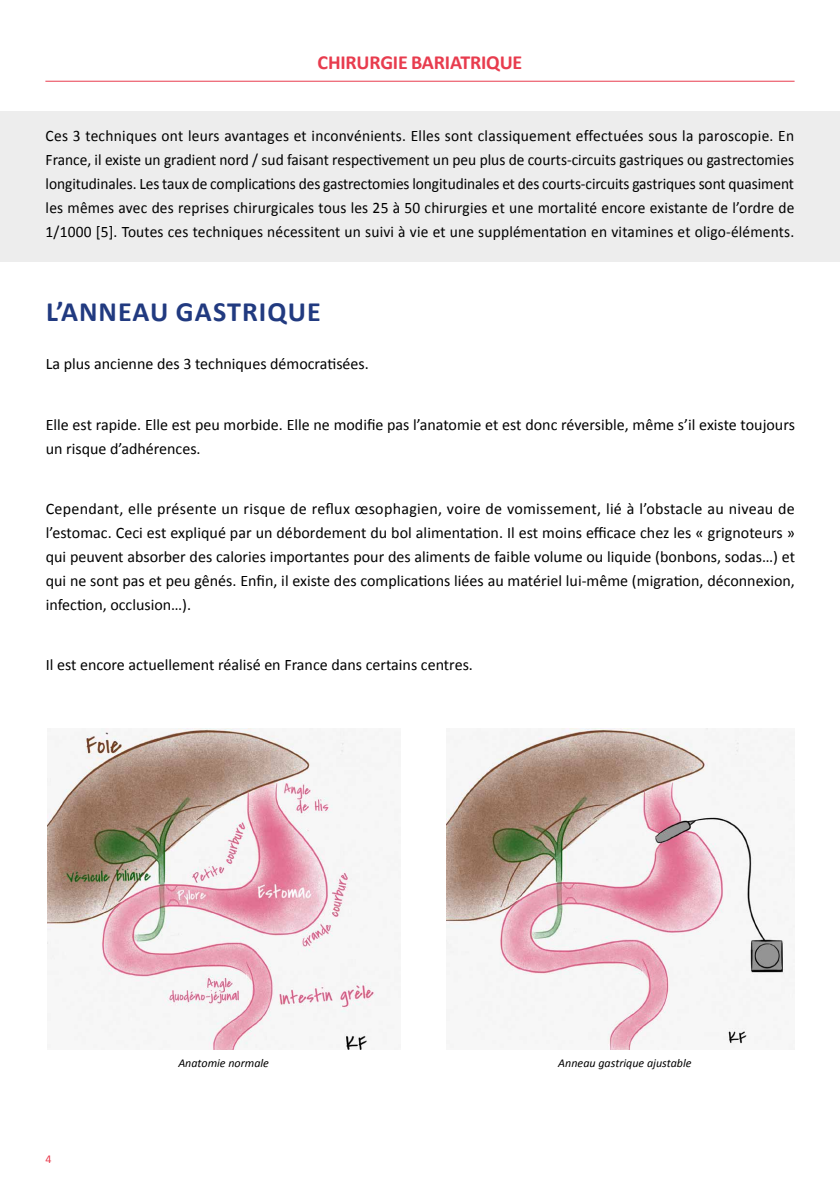
<style>
.page{position:relative;width:840px;height:1191px;background:#fff}
.page>*{position:absolute;margin:0;border:0;box-sizing:border-box;transform-origin:0 0}
.t1{font:700 28px "Calibri";letter-spacing:.04em;color:#213a80}
.t2{font:700 20px "Calibri";letter-spacing:-.01em;color:#e83c4e}
.t3{font:16px/24px "Calibri";color:#000}
.t4{font:16px/24px "Calibri";color:#000;text-align:justify;scale:.96 1}
.t5{font:italic 12px "Calibri";color:#000}
.t6{font:12px "Calibri";color:#e83c4e}
</style>
<div class="page">
<div style="left:0;top:111px;width:839px;height:150px;background:#ededed"></div>
<hr style="left:45px;top:81px;width:749px;height:1px;background:#e83c4e">
<img style="left:48px;top:729px;width:331px;height:321px">
<img style="left:446px;top:729px;width:348px;height:321px">
<p class="t2" style="left:317px;top:49px;width:206px">CHIRURGIE BARIATRIQUE</p>
<p class="t4" style="left:46px;top:124px;width:781px">Ces 3 techniques ont leurs avantages et inconvénients. Elles sont classiquement effectuées sous la paroscopie. En France, il existe un gradient nord / sud faisant respectivement un peu plus de courts-circuits gastriques ou gastrectomies longitudinales. Les taux de complications des gastrectomies longitudinales et des courts-circuits gastriques sont quasiment les mêmes avec des reprises chirurgicales tous les 25 à 50 chirurgies et une mortalité encore existante de l’ordre de 1/1000 [5]. Toutes ces techniques nécessitent un suivi à vie et une supplémentation en vitamines et oligo-éléments.</p>
<h1 class="t1" style="left:46px;top:292px;width:276px">L’ANNEAU GASTRIQUE</h1>
<p class="t3" style="left:46px;top:352px;width:324px">La plus ancienne des 3 techniques démocratisées.</p>
<p class="t3" style="left:46px;top:412px;width:750px">Elle est rapide. Elle est peu morbide. Elle ne modifie pas l’anatomie et est donc réversible, même s’il existe toujours un risque d’adhérences.</p>
<p class="t3" style="left:46px;top:496px;width:750px;text-align:justify">Cependant, elle présente un risque de reflux œsophagien, voire de vomissement, lié à l’obstacle au niveau de l’estomac. Ceci est expliqué par un débordement du bol alimentation. Il est moins efficace chez les « grignoteurs » qui peuvent absorber des calories importantes pour des aliments de faible volume ou liquide (bonbons, sodas…) et qui ne sont pas et peu gênés. Enfin, il existe des complications liées au matériel lui-même (migration, déconnexion, infection, occlusion…).</p>
<p class="t3" style="left:46px;top:652px;width:428px">Il est encore actuellement réalisé en France dans certains centres.</p>
<p class="t6" style="left:45px;top:1150px;width:8px">4</p>
<p class="t5" style="left:178px;top:1054px;width:92px">Anatomie normale</p>
<p class="t5" style="left:558px;top:1054px;width:135px">Anneau gastrique ajustable</p>
</div>
